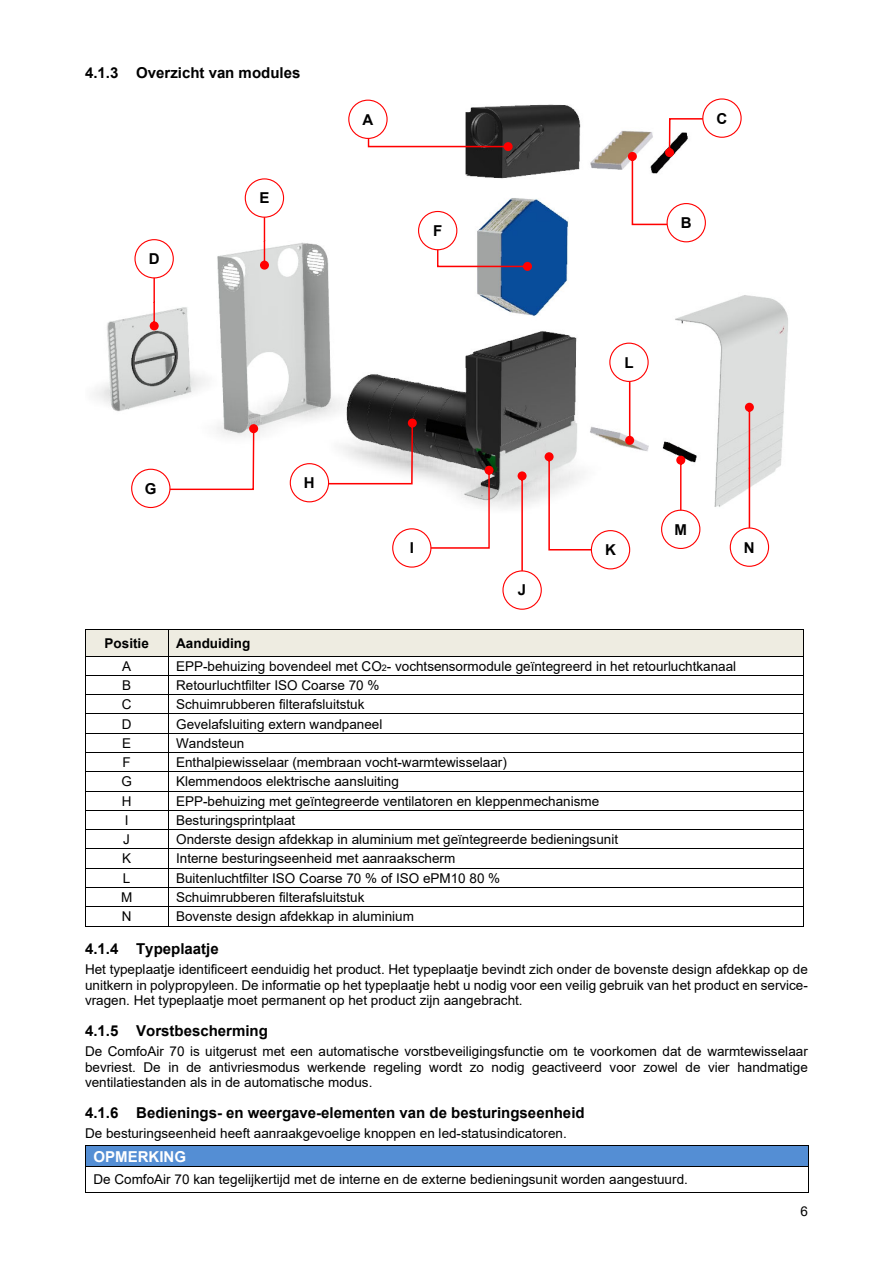
<style>
.page{position:relative;width:893px;height:1263px;background:#fff}
.page>*{position:absolute;margin:0;border:0;box-sizing:border-box;transform-origin:0 0}
.t1{font:700 15px "Arial";color:#000}
.t2{font:700 15px "Arial";color:#fff}
.t3{font:13.5px/15.5px "Arial";color:#000;text-align:justify}
.t4{font:700 13.5px "Arial";color:#000}
.s1{font-size:9px}
</style>
<div class="page">
<div style="left:86px;top:1146px;width:722px;height:21px;background:#548ed4"></div>
<hr style="left:85px;top:1145px;width:724px;height:1px;background:#000">
<hr style="left:85px;top:1167px;width:724px;height:1px;background:#000">
<svg style="left:85px;top:1146px;width:1px;height:46px"></svg>
<hr style="left:85px;top:1192px;width:723px;height:1px;background:#000">
<svg style="left:808px;top:1146px;width:1px;height:47px"></svg>
<img style="left:94px;top:99px;width:694px;height:419px">
<div style="left:86px;top:630px;width:82px;height:26px;background:#eeece1"></div>
<div style="left:168px;top:630px;width:635px;height:26px;background:#eeece1"></div>
<hr style="left:85px;top:630px;width:719px;height:1px;background:#000">
<hr style="left:85px;top:656px;width:719px;height:1px;background:#000">
<hr style="left:85px;top:675px;width:719px;height:1px;background:#000">
<hr style="left:85px;top:694px;width:719px;height:1px;background:#000">
<hr style="left:85px;top:714px;width:719px;height:1px;background:#000">
<hr style="left:85px;top:733px;width:719px;height:1px;background:#000">
<hr style="left:85px;top:752px;width:719px;height:1px;background:#000">
<hr style="left:85px;top:771px;width:719px;height:1px;background:#000">
<hr style="left:85px;top:791px;width:719px;height:1px;background:#000">
<hr style="left:85px;top:810px;width:719px;height:1px;background:#000">
<hr style="left:85px;top:829px;width:719px;height:1px;background:#000">
<hr style="left:85px;top:849px;width:719px;height:1px;background:#000">
<hr style="left:85px;top:868px;width:719px;height:1px;background:#000">
<hr style="left:85px;top:887px;width:719px;height:1px;background:#000">
<hr style="left:85px;top:906px;width:719px;height:1px;background:#000">
<svg style="left:85px;top:631px;width:1px;height:295px"></svg>
<hr style="left:85px;top:926px;width:83px;height:1px;background:#000">
<svg style="left:168px;top:631px;width:1px;height:295px"></svg>
<hr style="left:168px;top:926px;width:635px;height:1px;background:#000">
<svg style="left:803px;top:631px;width:1px;height:296px"></svg>
<svg style="left:368px;top:134px;width:145px;height:17px"></svg>
<div style="left:349px;top:100px;width:38px;height:38px;background:#fff;border-radius:50%"></div>
<div style="left:348px;top:100px;width:40px;height:39px;border:1px solid #f00;border-radius:50%"></div>
<div style="left:703px;top:99px;width:38px;height:38px;background:#fff;border-radius:50%"></div>
<div style="left:702px;top:98px;width:40px;height:40px;border:1px solid #f00;border-radius:50%"></div>
<svg style="left:628px;top:118px;width:78px;height:107px"></svg>
<div style="left:667px;top:204px;width:38px;height:38px;background:#fff;border-radius:50%"></div>
<div style="left:666px;top:203px;width:40px;height:39px;border:1px solid #f00;border-radius:50%"></div>
<div style="left:418px;top:212px;width:39px;height:38px;background:#fff;border-radius:50%"></div>
<div style="left:418px;top:211px;width:39px;height:39px;border:1px solid #f00;border-radius:50%"></div>
<svg style="left:437px;top:250px;width:95px;height:21px"></svg>
<svg style="left:745px;top:403px;width:9px;height:124px"></svg>
<div style="left:730px;top:527px;width:39px;height:40px;border:1px solid #f00;border-radius:50%"></div>
<div style="left:662px;top:510px;width:38px;height:38px;background:#fff;border-radius:50%"></div>
<div style="left:661px;top:510px;width:39px;height:39px;border:1px solid #f00;border-radius:50%"></div>
<svg style="left:676px;top:456px;width:9px;height:54px"></svg>
<div style="left:135px;top:240px;width:38px;height:38px;background:#fff;border-radius:50%"></div>
<div style="left:134px;top:239px;width:40px;height:39px;border:1px solid #f00;border-radius:50%"></div>
<svg style="left:150px;top:278px;width:9px;height:52px"></svg>
<div style="left:591px;top:530px;width:39px;height:39px;border:1px solid #f00;border-radius:50%"></div>
<svg style="left:544px;top:452px;width:47px;height:99px"></svg>
<div style="left:502px;top:570px;width:40px;height:40px;border:1px solid #f00;border-radius:50%"></div>
<svg style="left:518px;top:471px;width:8px;height:100px"></svg>
<div style="left:392px;top:528px;width:39px;height:40px;border:1px solid #f00;border-radius:50%"></div>
<svg style="left:431px;top:466px;width:62px;height:83px"></svg>
<svg style="left:328px;top:418px;width:89px;height:66px"></svg>
<div style="left:290px;top:464px;width:38px;height:38px;background:#fff;border-radius:50%"></div>
<div style="left:290px;top:463px;width:39px;height:39px;border:1px solid #f00;border-radius:50%"></div>
<div style="left:610px;top:343px;width:38px;height:38px;background:#fff;border-radius:50%"></div>
<div style="left:609px;top:343px;width:40px;height:39px;border:1px solid #f00;border-radius:50%"></div>
<svg style="left:625px;top:382px;width:9px;height:63px"></svg>
<div style="left:245px;top:179px;width:39px;height:38px;background:#fff;border-radius:50%"></div>
<div style="left:245px;top:178px;width:39px;height:40px;border:1px solid #f00;border-radius:50%"></div>
<svg style="left:260px;top:217px;width:9px;height:53px"></svg>
<svg style="left:170px;top:424px;width:88px;height:66px"></svg>
<div style="left:132px;top:469px;width:38px;height:39px;background:#fff;border-radius:50%"></div>
<div style="left:131px;top:469px;width:39px;height:39px;border:1px solid #f00;border-radius:50%"></div>
<p class="t1" style="left:85px;top:64px;width:217px">4.1.3 Overzicht van modules</p>
<p class="t1" style="left:149px;top:251px;width:12px">D</p>
<p class="t1" style="left:259px;top:190px;width:12px">E</p>
<p class="t1" style="left:362px;top:111px;width:12px">A</p>
<p class="t1" style="left:716px;top:110px;width:12px">C</p>
<p class="t1" style="left:433px;top:222px;width:11px">F</p>
<p class="t1" style="left:681px;top:214px;width:12px">B</p>
<p class="t1" style="left:624px;top:354px;width:11px">L</p>
<p class="t1" style="left:145px;top:480px;width:13px">G</p>
<p class="t1" style="left:304px;top:475px;width:12px">H</p>
<p class="t1" style="left:410px;top:540px;width:6px">I</p>
<p class="t1" style="left:518px;top:582px;width:10px">J</p>
<p class="t1" style="left:605px;top:542px;width:12px">K</p>
<p class="t1" style="left:674px;top:521px;width:14px">M</p>
<p class="t1" style="left:744px;top:539px;width:12px">N</p>
<p class="t4" style="left:105px;top:636px;width:46px">Positie</p>
<p class="t4" style="left:176px;top:636px;width:76px">Aanduiding</p>
<p class="t3" style="left:122px;top:658px;width:11px">A</p>
<p class="t3" style="left:176px;top:658px;width:562px">EPP-behuizing bovendeel met CO<span class="s1">2</span>- vochtsensormodule geïntegreerd in het retourluchtkanaal</p>
<p class="t3" style="left:122px;top:678px;width:11px">B</p>
<p class="t3" style="left:176px;top:678px;width:205px">Retourluchtfilter ISO Coarse 70 %</p>
<p class="t3" style="left:122px;top:697px;width:11px">C</p>
<p class="t3" style="left:176px;top:697px;width:190px">Schuimrubberen filterafsluitstuk</p>
<p class="t3" style="left:122px;top:716px;width:11px">D</p>
<p class="t3" style="left:176px;top:716px;width:208px">Gevelafsluiting extern wandpaneel</p>
<p class="t3" style="left:122px;top:735px;width:11px">E</p>
<p class="t3" style="left:176px;top:735px;width:70px">Wandsteun</p>
<p class="t3" style="left:123px;top:755px;width:10px">F</p>
<p class="t3" style="left:176px;top:755px;width:332px">Enthalpiewisselaar (membraan vocht-warmtewisselaar)</p>
<p class="t3" style="left:121px;top:774px;width:12px">G</p>
<p class="t3" style="left:176px;top:774px;width:224px">Klemmendoos elektrische aansluiting</p>
<p class="t3" style="left:122px;top:793px;width:11px">H</p>
<p class="t3" style="left:176px;top:793px;width:424px">EPP-behuizing met geïntegreerde ventilatoren en kleppenmechanisme</p>
<p class="t3" style="left:125px;top:813px;width:5px">I</p>
<p class="t3" style="left:176px;top:813px;width:121px">Besturingsprintplaat</p>
<p class="t3" style="left:123px;top:832px;width:8px">J</p>
<p class="t3" style="left:176px;top:832px;width:443px">Onderste design afdekkap in aluminium met geïntegreerde bedieningsunit</p>
<p class="t3" style="left:122px;top:851px;width:11px">K</p>
<p class="t3" style="left:176px;top:851px;width:281px">Interne besturingseenheid met aanraakscherm</p>
<p class="t3" style="left:123px;top:870px;width:9px">L</p>
<p class="t3" style="left:176px;top:870px;width:326px">Buitenluchtfilter ISO Coarse 70 % of ISO ePM10 80 %</p>
<p class="t3" style="left:121px;top:890px;width:13px">M</p>
<p class="t3" style="left:176px;top:890px;width:190px">Schuimrubberen filterafsluitstuk</p>
<p class="t3" style="left:122px;top:909px;width:11px">N</p>
<p class="t3" style="left:176px;top:909px;width:239px">Bovenste design afdekkap in aluminium</p>
<p class="t1" style="left:85px;top:940px;width:135px">4.1.4 Typeplaatje</p>
<p class="t3" style="left:85px;top:962px;width:724px">Het typeplaatje identificeert eenduidig het product. Het typeplaatje bevindt zich onder de bovenste design afdekkap op de unitkern in polypropyleen. De informatie op het typeplaatje hebt u nodig voor een veilig gebruik van het product en service&shy;vragen. Het typeplaatje moet permanent op het product zijn aangebracht.</p>
<p class="t1" style="left:85px;top:1022px;width:184px">4.1.5 Vorstbescherming</p>
<p class="t3" style="left:85px;top:1044px;width:724px">De ComfoAir 70 is uitgerust met een automatische vorstbeveiligingsfunctie om te voorkomen dat de warmtewisselaar bevriest. De in de antivriesmodus werkende regeling wordt zo nodig geactiveerd voor zowel de vier handmatige ventilatiestanden als in de automatische modus.</p>
<p class="t1" style="left:85px;top:1104px;width:501px">4.1.6 Bedienings- en weergave-elementen van de besturingseenheid</p>
<p class="t3" style="left:85px;top:1126px;width:483px">De besturingseenheid heeft aanraakgevoelige knoppen en led-statusindicatoren.</p>
<p class="t2" style="left:94px;top:1148px;width:94px">OPMERKING</p>
<p class="t3" style="left:94px;top:1172px;width:596px">De ComfoAir 70 kan tegelijkertijd met de interne en de externe bedieningsunit worden aangestuurd.</p>
<p class="t3" style="left:800px;top:1203px;width:9px">6</p>
</div>
